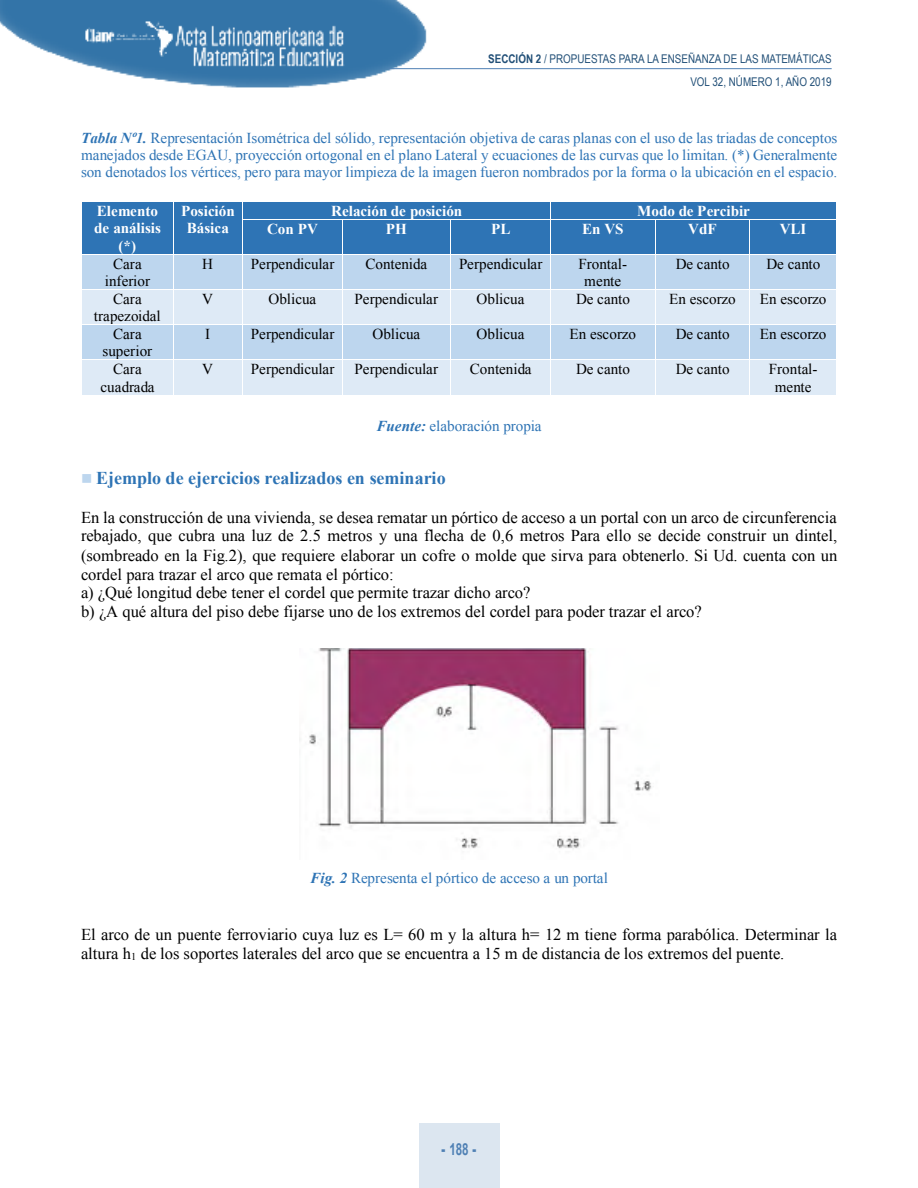
<style>
.page{position:relative;width:918px;height:1188px;background:#fff}
.page>*{position:absolute;margin:0;border:0;box-sizing:border-box;transform-origin:0 0}
.t1{font:700 18px "Times New Roman";color:#2e74b5}
.t2{font:16.5px/18.9px "Times New Roman";color:#000}
.t3{font:700 16.5px "Arial";color:#4f80b4;scale:.7 1}
.t4{font:15.15px/17.2px "Times New Roman";color:#2e74b5;text-align:justify}
.t5{font:15.15px/17.2px "Times New Roman";color:#000;text-align:center}
.t6{font:700 15.15px/17.1px "Times New Roman";color:#fff;text-align:center}
.t7{font:12px/23px "Arial Narrow";color:#214f77;text-align:right}
.s1{font-weight:700}
.s2{font-weight:700;font-style:italic}
.s3{color:#bdd6ee}
.s4{font-weight:900}
</style>
<div class="page">
<img style="left:0;top:0;width:435px;height:88px">
<hr style="left:389px;top:68px;width:443px;height:1px;background:#4f80b4">
<div style="left:419px;top:1123px;width:80px;height:65px;background:#dce6f0"></div>
<div style="left:82px;top:202px;width:91px;height:52px;background:#2e74b5"></div>
<div style="left:174px;top:202px;width:68px;height:52px;background:#2e74b5"></div>
<div style="left:243px;top:202px;width:307px;height:18px;background:#2e74b5"></div>
<div style="left:551px;top:202px;width:285px;height:18px;background:#2e74b5"></div>
<hr style="left:82px;top:202px;width:91px;height:1px;background:#fff">
<hr style="left:174px;top:202px;width:68px;height:1px;background:#fff">
<hr style="left:243px;top:202px;width:307px;height:1px;background:#fff">
<hr style="left:551px;top:202px;width:285px;height:1px;background:#fff">
<div style="left:243px;top:220px;width:99px;height:34px;background:#2e74b5"></div>
<div style="left:343px;top:220px;width:107px;height:34px;background:#2e74b5"></div>
<div style="left:451px;top:220px;width:99px;height:34px;background:#2e74b5"></div>
<div style="left:551px;top:220px;width:104px;height:34px;background:#2e74b5"></div>
<div style="left:656px;top:220px;width:93px;height:34px;background:#2e74b5"></div>
<div style="left:750px;top:220px;width:86px;height:34px;background:#2e74b5"></div>
<hr style="left:243px;top:220px;width:99px;height:1px;background:#fff">
<hr style="left:343px;top:220px;width:107px;height:1px;background:#fff">
<hr style="left:451px;top:220px;width:99px;height:1px;background:#fff">
<hr style="left:551px;top:220px;width:104px;height:1px;background:#fff">
<hr style="left:656px;top:220px;width:93px;height:1px;background:#fff">
<hr style="left:750px;top:220px;width:86px;height:1px;background:#fff">
<div style="left:82px;top:255px;width:91px;height:34px;background:#bdd6ee"></div>
<div style="left:174px;top:255px;width:68px;height:34px;background:#bdd6ee"></div>
<div style="left:243px;top:255px;width:99px;height:34px;background:#bdd6ee"></div>
<div style="left:343px;top:255px;width:107px;height:34px;background:#bdd6ee"></div>
<div style="left:451px;top:255px;width:99px;height:34px;background:#bdd6ee"></div>
<div style="left:551px;top:255px;width:104px;height:34px;background:#bdd6ee"></div>
<div style="left:656px;top:255px;width:93px;height:34px;background:#bdd6ee"></div>
<div style="left:750px;top:255px;width:86px;height:34px;background:#bdd6ee"></div>
<div style="left:82px;top:290px;width:91px;height:34px;background:#deeaf6"></div>
<div style="left:174px;top:290px;width:68px;height:34px;background:#deeaf6"></div>
<div style="left:243px;top:290px;width:99px;height:34px;background:#deeaf6"></div>
<div style="left:343px;top:290px;width:107px;height:34px;background:#deeaf6"></div>
<div style="left:451px;top:290px;width:99px;height:34px;background:#deeaf6"></div>
<div style="left:551px;top:290px;width:104px;height:34px;background:#deeaf6"></div>
<div style="left:656px;top:290px;width:93px;height:34px;background:#deeaf6"></div>
<div style="left:750px;top:290px;width:86px;height:34px;background:#deeaf6"></div>
<div style="left:82px;top:325px;width:91px;height:35px;background:#bdd6ee"></div>
<div style="left:174px;top:325px;width:68px;height:35px;background:#bdd6ee"></div>
<div style="left:243px;top:325px;width:99px;height:35px;background:#bdd6ee"></div>
<div style="left:343px;top:325px;width:107px;height:35px;background:#bdd6ee"></div>
<div style="left:451px;top:325px;width:99px;height:35px;background:#bdd6ee"></div>
<div style="left:551px;top:325px;width:104px;height:35px;background:#bdd6ee"></div>
<div style="left:656px;top:325px;width:93px;height:35px;background:#bdd6ee"></div>
<div style="left:750px;top:325px;width:86px;height:35px;background:#bdd6ee"></div>
<div style="left:82px;top:360px;width:91px;height:35px;background:#deeaf6"></div>
<div style="left:174px;top:360px;width:68px;height:35px;background:#deeaf6"></div>
<div style="left:243px;top:360px;width:99px;height:35px;background:#deeaf6"></div>
<div style="left:343px;top:360px;width:107px;height:35px;background:#deeaf6"></div>
<div style="left:451px;top:360px;width:99px;height:35px;background:#deeaf6"></div>
<div style="left:551px;top:360px;width:104px;height:35px;background:#deeaf6"></div>
<div style="left:656px;top:360px;width:93px;height:35px;background:#deeaf6"></div>
<div style="left:750px;top:360px;width:86px;height:35px;background:#deeaf6"></div>
<hr style="left:82px;top:360px;width:91px;height:1px;background:#fff">
<hr style="left:174px;top:360px;width:68px;height:1px;background:#fff">
<hr style="left:243px;top:360px;width:99px;height:1px;background:#fff">
<hr style="left:343px;top:360px;width:107px;height:1px;background:#fff">
<hr style="left:451px;top:360px;width:99px;height:1px;background:#fff">
<hr style="left:551px;top:360px;width:104px;height:1px;background:#fff">
<hr style="left:656px;top:360px;width:93px;height:1px;background:#fff">
<hr style="left:750px;top:360px;width:86px;height:1px;background:#fff">
<img style="left:309px;top:649px;width:343px;height:200px">
<p class="t7" style="left:488px;top:47px;width:345px"><span class="s1">SECCIÓN 2</span> / PROPUESTAS PARA LA ENSEÑANZA DE LAS MATEMÁTICAS<br>VOL 32, NÚMERO 1, AÑO 2019</p>
<p class="t4" style="left:81px;top:129px;width:758px"><span class="s2">Tabla Nº1.</span> Representación Isométrica del sólido, representación objetiva de caras planas con el uso de las triadas de conceptos manejados desde EGAU, proyección ortogonal en el plano Lateral y ecuaciones de las curvas que lo limitan. (*) Generalmente son denotados los vértices, pero para mayor limpieza de la imagen fueron nombrados por la forma o la ubicación en el espacio.</p>
<p class="t6" style="left:94px;top:203px;width:68px">Elemento de análisis (*)</p>
<p class="t6" style="left:181px;top:203px;width:55px">Posición<br>Básica</p>
<p class="t6" style="left:331px;top:203px;width:133px">Relación de posición</p>
<p class="t6" style="left:637px;top:203px;width:114px">Modo de Percibir</p>
<p class="t6" style="left:267px;top:221px;width:52px">Con PV</p>
<p class="t6" style="left:386px;top:221px;width:23px">PH</p>
<p class="t6" style="left:491px;top:221px;width:21px">PL</p>
<p class="t6" style="left:582px;top:221px;width:43px">En VS</p>
<p class="t6" style="left:688px;top:221px;width:30px">VdF</p>
<p class="t6" style="left:780px;top:221px;width:28px">VLI</p>
<p class="t5" style="left:105px;top:255px;width:47px">Cara inferior</p>
<p class="t5" style="left:202px;top:255px;width:12px">H</p>
<p class="t5" style="left:251px;top:255px;width:85px">Perpendicular</p>
<p class="t5" style="left:365px;top:255px;width:63px">Contenida</p>
<p class="t5" style="left:459px;top:255px;width:85px">Perpendicular</p>
<p class="t5" style="left:579px;top:255px;width:50px">Frontal&shy;mente</p>
<p class="t5" style="left:676px;top:255px;width:55px">De canto</p>
<p class="t5" style="left:766px;top:255px;width:55px">De canto</p>
<p class="t5" style="left:94px;top:290px;width:68px">Cara trapezoidal</p>
<p class="t5" style="left:202px;top:290px;width:12px">V</p>
<p class="t5" style="left:269px;top:290px;width:49px">Oblicua</p>
<p class="t5" style="left:355px;top:290px;width:85px">Perpendicular</p>
<p class="t5" style="left:477px;top:290px;width:49px">Oblicua</p>
<p class="t5" style="left:576px;top:290px;width:56px">De canto</p>
<p class="t5" style="left:669px;top:290px;width:68px">En escorzo</p>
<p class="t5" style="left:760px;top:290px;width:68px">En escorzo</p>
<p class="t5" style="left:103px;top:325px;width:51px">Cara superior</p>
<p class="t5" style="left:205px;top:325px;width:7px">I</p>
<p class="t5" style="left:251px;top:325px;width:85px">Perpendicular</p>
<p class="t5" style="left:373px;top:325px;width:49px">Oblicua</p>
<p class="t5" style="left:477px;top:325px;width:49px">Oblicua</p>
<p class="t5" style="left:570px;top:325px;width:68px">En escorzo</p>
<p class="t5" style="left:676px;top:325px;width:55px">De canto</p>
<p class="t5" style="left:760px;top:325px;width:68px">En escorzo</p>
<p class="t5" style="left:100px;top:361px;width:56px">Cara cuadrada</p>
<p class="t5" style="left:202px;top:361px;width:12px">V</p>
<p class="t5" style="left:251px;top:361px;width:85px">Perpendicular</p>
<p class="t5" style="left:355px;top:361px;width:85px">Perpendicular</p>
<p class="t5" style="left:470px;top:361px;width:63px">Contenida</p>
<p class="t5" style="left:576px;top:361px;width:55px">De canto</p>
<p class="t5" style="left:676px;top:361px;width:55px">De canto</p>
<p class="t5" style="left:769px;top:361px;width:50px">Frontal&shy;mente</p>
<p class="t4" style="left:377px;top:417px;width:167px"><span class="s2">Fuente:</span> elaboración propia</p>
<p class="t1" style="left:81px;top:468px;width:366px"><span class="s3">■</span> Ejemplo de ejercicios realizados en seminario</p>
<p class="t2" style="left:81px;top:508px;width:758px">En la construcción de una vivienda, se desea rematar un pórtico de acceso a un portal con un arco de circunferencia rebajado, que cubra una luz de 2.5 metros y una flecha de 0,6 metros Para ello se decide construir un dintel, (sombreado en la Fig.2), que requiere elaborar un cofre o molde que sirva para obtenerlo. Si Ud. cuenta con un cordel para trazar el arco que remata el pórtico:<br>a) ¿Qué longitud debe tener el cordel que permite trazar dicho arco?<br>b) ¿A qué altura del piso debe fijarse uno de los extremos del cordel para poder trazar el arco?</p>
<p class="t4" style="left:310px;top:870px;width:299px"><span class="s2">Fig. 2</span> Representa el pórtico de acceso a un portal</p>
<p class="t2" style="left:81px;top:925px;width:758px">El arco de un puente ferroviario cuya luz es L= 60 m y la altura h= 12 m tiene forma parabólica. Determinar la altura h<sub>1</sub> de los soportes laterales del arco que se encuentra a 15 m de distancia de los extremos del puente.</p>
<p class="t3" style="left:442px;top:1140px;width:51px"><span class="s4">-</span> 188 <span class="s4">-</span></p>
</div>
